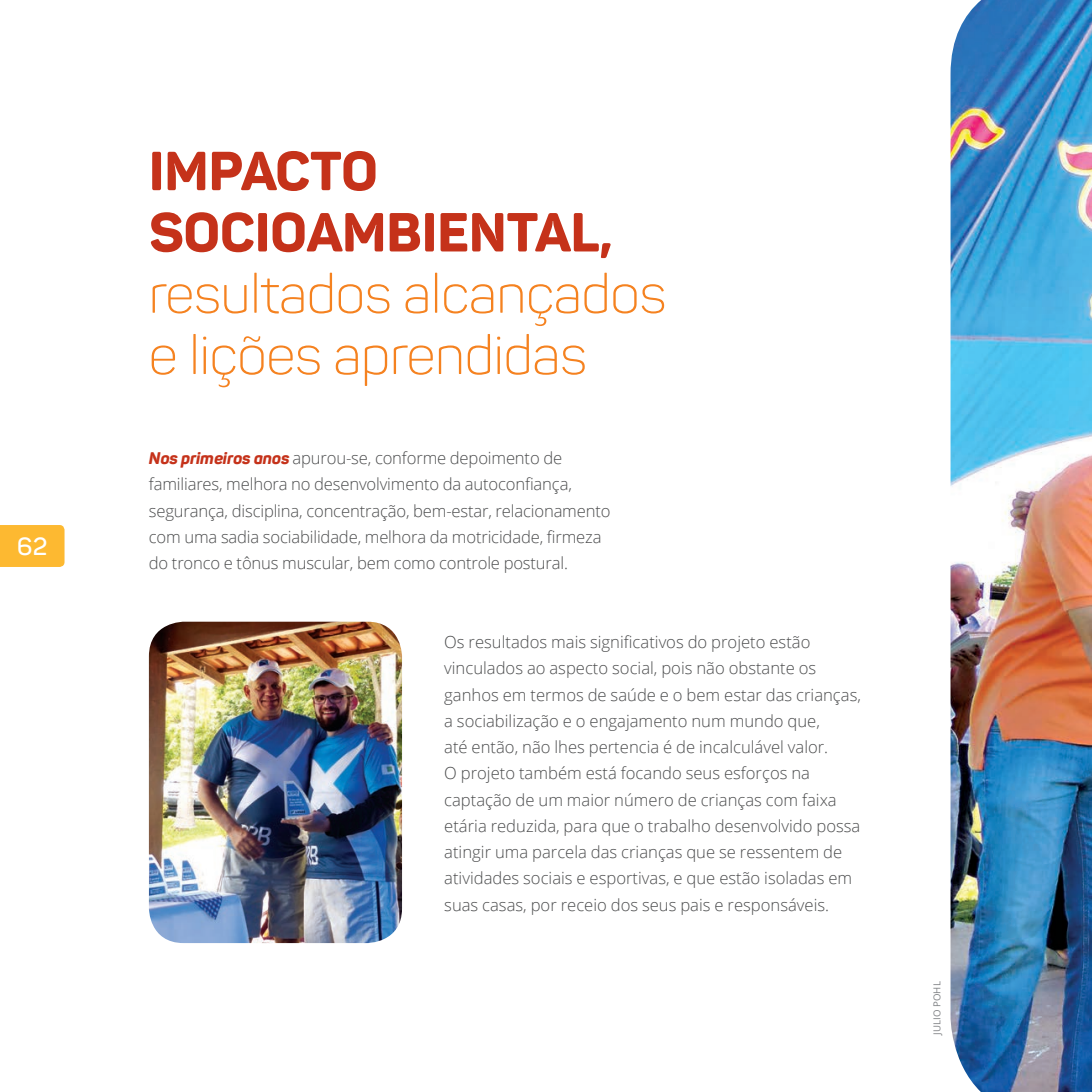
<style>
.page{position:relative;width:1092px;height:1092px;background:#fff}
.page>*{position:absolute;margin:0;border:0;box-sizing:border-box;transform-origin:0 0}
.Texto_corrido{font:300 54.07px/61.2px "Panton";color:#f58220}
.t1{font:600 24.5px "Panton";color:#fff}
.Texto_corrido-2{font:300 16.62px/26.2px "Open Sans";color:#4b4c4d}
.Créditos{font:9.62px "Open Sans";letter-spacing:.015em;color:#808285}
.s1{font-weight:800;color:#c5321a}
.s2{font-family:"Panton";font-weight:800;font-style:italic;color:#c5321a}
</style>
<div class="page">
<img style="left:950px;top:0;width:141px;height:1091px">
<img style="left:149px;top:621px;width:253px;height:322px">
<div style="left:0;top:525px;width:64px;height:42px;background:#fdb931"></div>
<h2 class="t1" style="left:17px;top:531px;width:31px">62</h2>
<p class="Texto_corrido" style="left:149px;top:140px;width:518px"><span class="s1">IMPACTO<br>SOCIOAMBIENTAL, </span>resultados alcançados e lições aprendidas</p>
<p class="Texto_corrido-2" style="left:149px;top:444px;width:463px"><span class="s2">Nos primeiros anos</span> apurou-se, conforme depoimento de familiares, melhora no desenvolvimento da autoconfiança, segurança, disciplina, concentração, bem-estar, relacionamento com uma sadia sociabilidade, melhora da motricidade, firmeza do tronco e tônus muscular, bem como controle postural.</p>
<p class="Texto_corrido-2" style="left:444px;top:628px;width:418px">Os resultados mais significativos do projeto estão vinculados ao aspecto social, pois não obstante os ganhos em termos de saúde e o bem estar das crianças, a sociabilização e o engajamento num mundo que,<br>até então, não lhes pertencia é de incalculável valor.<br>O projeto também está focando seus esforços na captação de um maior número de crianças com faixa etária reduzida, para que o trabalho desenvolvido possa atingir uma parcela das crianças que se ressentem de atividades sociais e esportivas, e que estão isoladas em suas casas, por receio dos seus pais e responsáveis.</p>
<p class="Créditos" style="left:930px;top:1034px;width:55px;rotate:-90deg">JULIO POHL</p>
</div>
